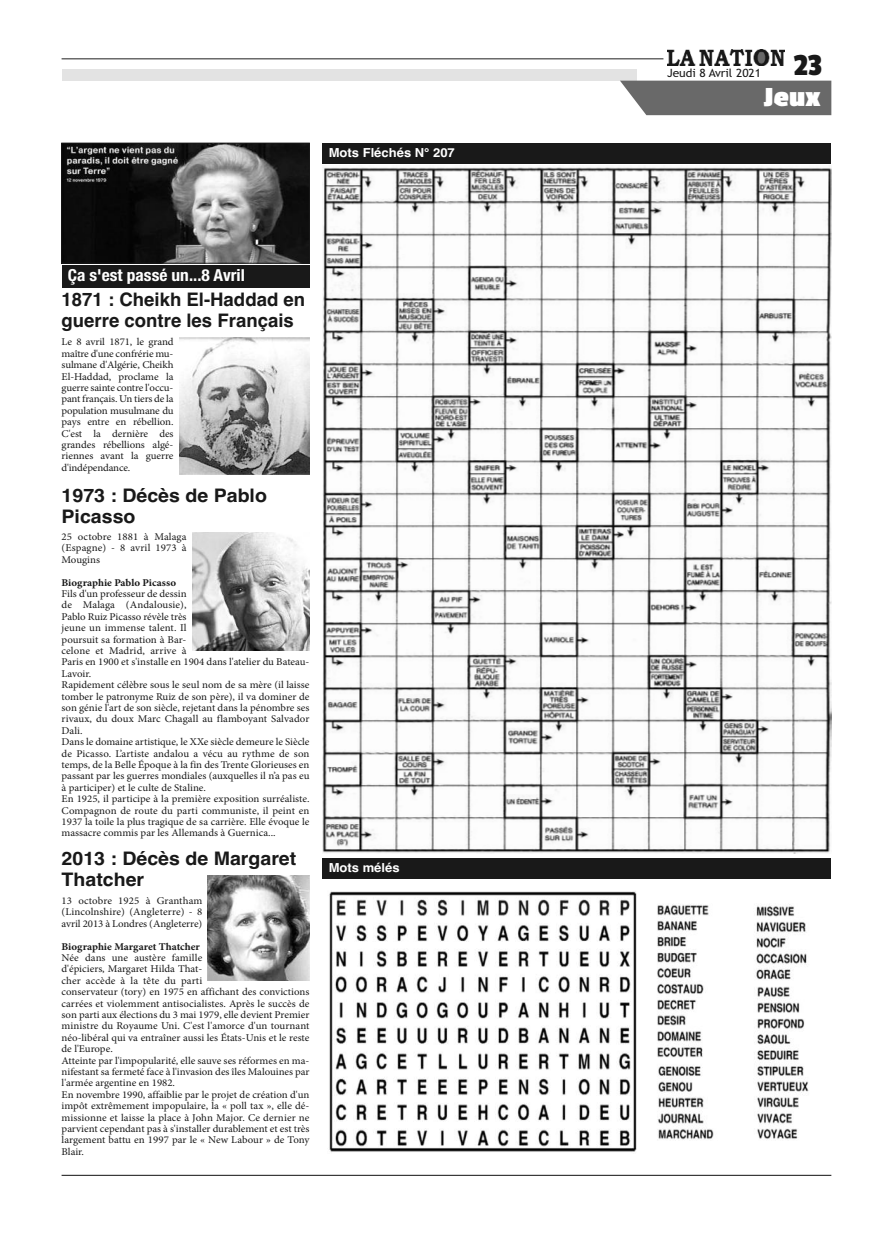
<style>
.page{position:relative;width:893px;height:1234px;background:#fff}
.page>*{position:absolute;margin:0;border:0;box-sizing:border-box;transform-origin:0 0}
.t1{font:32.1px "Passion One";color:#191919;scale:1.05 1}
.t2{font:700 28.95px "Passion One";color:#fff;scale:1.05 1}
.t3{font:700 18.6px/20.7px "Helvetica";color:#191919;scale:1.05 1}
.t4{font:700 18.6px/20.7px "Helvetica";color:#191919}
.t5{font:700 condensed 16.5px "Helvetica Neue";color:#fff;scale:1.05 1}
.t6{font:700 12.45px "Helvetica";color:#fff;scale:1.05 1}
.t7{font:11.4px "Trebuchet MS";color:#191919;scale:1.05 1}
.t8{font:10.35px/11.4px "Minion Pro";color:#191919;text-align:justify;scale:1.05 1}
.t9{font:700 10.35px "Minion Pro";color:#191919;scale:1.05 1}
</style>
<div class="page">
<hr style="left:62px;top:1174px;width:769px;height:1px;background:#191919">
<img style="left:667px;top:49px;width:117px;height:16px">
<hr style="left:62px;top:59px;width:601px;height:1px;background:#191919">
<div style="left:62px;top:69px;width:574px;height:11px;background:#e3e3e3"></div>
<div style="left:620px;top:81px;width:211px;height:34px;background:#696969"></div>
<div style="left:322px;top:143px;width:509px;height:20px;background:#191919"></div>
<img style="left:322px;top:167px;width:509px;height:686px">
<div style="left:62px;top:265px;width:247px;height:22px;background:#191919"></div>
<img style="left:64px;top:145px;width:243px;height:116px">
<div style="left:62px;top:143px;width:247px;height:120px;border:1px solid #191919"></div>
<div style="left:322px;top:857px;width:509px;height:21px;background:#191919"></div>
<img style="left:179px;top:338px;width:130px;height:136px">
<img style="left:192px;top:532px;width:117px;height:118px">
<img style="left:208px;top:875px;width:101px;height:105px">
<img style="left:329px;top:891px;width:480px;height:261px">
<p class="t6" style="left:329px;top:145px;width:122px">Mots Fléchés N° 207</p>
<p class="t6" style="left:440px;top:145px;width:8px">7</p>
<h3 class="t5" style="left:68px;top:261px;width:170px">Ça s'est passé un...8 Avril</h3>
<h3 class="t4" style="left:62px;top:289px;width:245px">1871 : Cheikh El-Haddad en guerre contre les Français</h3>
<p class="t8" style="left:62px;top:337px;width:108px">Le 8 avril 1871, le grand maître d'une confrérie mu&shy;sulmane d'Algérie, Cheikh El-Haddad, proclame la guerre sainte contre l'occu&shy;pant français. Un tiers de la population musulmane du pays entre en rébellion.<br>C'est la dernière des grandes rébellions algé&shy;riennes avant la guerre d'indépendance.</p>
<h3 class="t3" style="left:62px;top:485px;width:197px">1973 : Décès de Pablo<br>Picasso</h3>
<p class="t8" style="left:62px;top:532px;width:121px">25 octobre 1881 à Malaga (Espagne) - 8 avril 1973 à Mougins</p>
<p class="t9" style="left:62px;top:578px;width:111px">Biographie Pablo Picasso</p>
<p class="t8" style="left:62px;top:588px;width:238px;text-align:left">Fils d'un professeur de dessin<br>de Malaga (Andalousie),<br>Pablo Ruiz Picasso révèle très<br>jeune un immense talent. Il<br>poursuit sa formation à Bar-<br>celone et Madrid, arrive à<br>Paris en 1900 et s'installe en 1904 dans l'atelier du Bateau-Lavoir.<br>Rapidement célèbre sous le seul nom de sa mère (il laisse tomber le patronyme Ruiz de son père), il va dominer de son génie l'art de son siècle, rejetant dans la pénombre ses rivaux, du doux Marc Chagall au flamboyant Salvador Dali.<br>Dans le domaine artistique, le XXe siècle demeure le Siècle de Picasso. L’artiste andalou a vécu au rythme de son temps, de la Belle Époque à la fin des Trente Glorieuses en passant par les guerres mondiales (auxquelles il n’a pas eu à participer) et le culte de Staline.<br>En 1925, il participe à la première exposition surréaliste.<br>Compagnon de route du parti communiste, il peint en 1937 la toile la plus tragique de sa carrière. Elle évoque le massacre commis par les Allemands à Guernica...</p>
<h3 class="t3" style="left:62px;top:848px;width:225px">2013 : Décès de Margaret<br>Thatcher</h3>
<p class="t8" style="left:62px;top:895px;width:136px">13 octobre 1925 à Grantham (Lincolnshire) (Angleterre) - 8 avril 2013 à Londres (Angleterre)</p>
<p class="t9" style="left:62px;top:942px;width:133px">Biographie Margaret Thatcher</p>
<p class="t8" style="left:62px;top:952px;width:238px;text-align:left">Née dans une austère famille<br>d'épiciers, Margaret Hilda That-<br>cher accède à la tête du parti<br>conservateur (tory) en 1975 en affichant des convictions carrées et violemment antisocialistes. Après le succès de son parti aux élections du 3 mai 1979, elle devient Premier ministre du Royaume Uni. C'est l'amorce d'un tournant néo-libéral qui va entraîner aussi les États-Unis et le reste de l'Europe.<br>Atteinte par l'impopularité, elle sauve ses réformes en ma&shy;nifestant sa fermeté face à l'invasion des îles Malouines par l'armée argentine en 1982.<br>En novembre 1990, affaiblie par le projet de création d'un impôt extrêmement impopulaire, la « poll tax », elle dé&shy;missionne et laisse la place à John Major. Ce dernier ne parvient cependant pas à s'installer durablement et est très largement battu en 1997 par le « New Labour » de Tony Blair.</p>
<p class="t6" style="left:329px;top:860px;width:69px">Mots mélés</p>
<p class="t7" style="left:667px;top:66px;width:91px">Jeudi 8 Avril 2021</p>
<h1 class="t1" style="left:794px;top:48px;width:28px">23</h1>
<h2 class="t2" style="left:764px;top:82px;width:55px">Jeux</h2>
</div>
